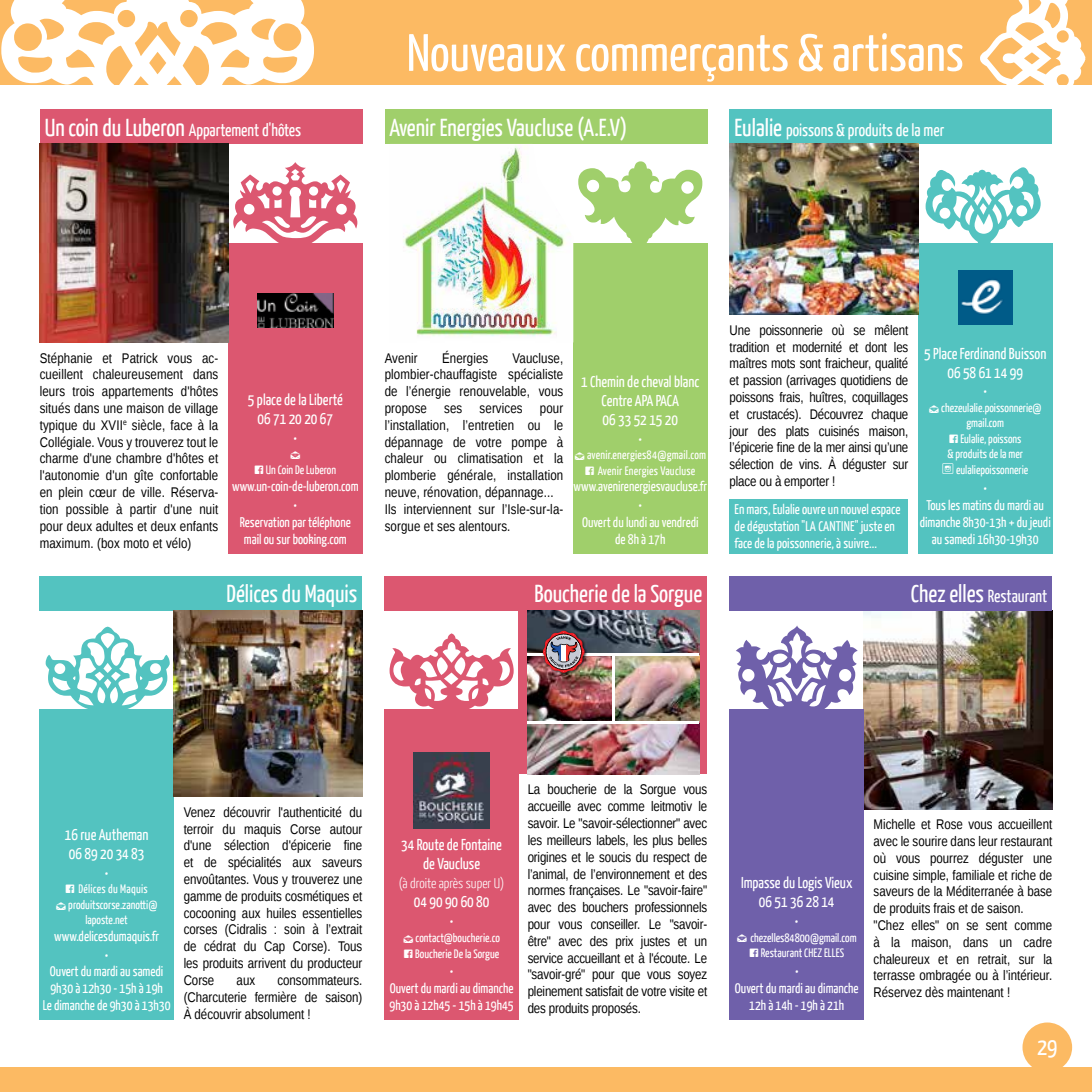
<style>
.page{position:relative;width:1092px;height:1092px;background:#fff}
.page>*{position:absolute;margin:0;border:0;box-sizing:border-box;transform-origin:0 0}
.t1{font:52.5px "Yanone Kaffeesatz";color:#fff}
.t2{font:24.5px "Yanone Kaffeesatz";color:#fff}
.t3{font:17.5px "Yanone Kaffeesatz";color:#fff}
.t4{font:15.75px/18.9px "Yanone Kaffeesatz";color:#fff;text-align:center}
.t5{font:14px/16.8px "Liberation Sans Narrow";color:#000;text-align:justify}
.t6{font:14px/16.8px "Yanone Kaffeesatz";color:#fff}
.t7{font:300 14px "Yanone Kaffeesatz";color:#fff}
.t8{font:12.25px/15.4px "Yanone Kaffeesatz";color:#fff;text-align:center}
.t9{font:12.25px/15.8px "Yanone Kaffeesatz";letter-spacing:.02em;color:#fff;text-align:center}
.t10{font:12.25px "Social Iconby BRIANQC";color:#fff}
.s1{font-size:24.5px}
.s2{font-family:"Social Icons Pro Set 1 Rounded"}
.s3{font-family:"Social Iconby BRIANQC"}
.s4{font-family:"Social Shapes";font-size:15.75px}
</style>
<div class="page">
<img style="left:863px;top:610px;width:189px;height:199px">
<div style="left:0;top:0;width:1091px;height:84px;background:#fcba63"></div>
<svg style="left:1px;top:0;width:313px;height:85px"></svg>
<div style="left:228px;top:243px;width:134px;height:310px;background:#dc5770"></div>
<div style="left:40px;top:109px;width:322px;height:35px;background:#dc5770"></div>
<div style="left:729px;top:575px;width:323px;height:35px;background:#6f60aa"></div>
<div style="left:385px;top:109px;width:322px;height:35px;background:#a0cf6b"></div>
<div style="left:40px;top:575px;width:322px;height:35px;background:#53c3c0"></div>
<div style="left:729px;top:109px;width:323px;height:35px;background:#53c3c0"></div>
<div style="left:384px;top:575px;width:323px;height:35px;background:#dc5770"></div>
<div style="left:384px;top:709px;width:134px;height:310px;background:#dc5770"></div>
<div style="left:573px;top:243px;width:134px;height:310px;background:#a0cf6b"></div>
<div style="left:918px;top:243px;width:134px;height:310px;background:#53c3c0"></div>
<div style="left:40px;top:709px;width:134px;height:310px;background:#53c3c0"></div>
<div style="left:729px;top:709px;width:134px;height:310px;background:#6f60aa"></div>
<img style="left:40px;top:144px;width:188px;height:198px">
<div style="left:518px;top:610px;width:189px;height:164px;background:#dc5770"></div>
<img style="left:527px;top:610px;width:172px;height:164px">
<hr style="left:527px;top:653px;width:172px;height:3px;background:#fff">
<hr style="left:527px;top:721px;width:172px;height:2px;background:#fff">
<hr style="left:612px;top:654px;width:2px;height:68px;background:#fff">
<div style="left:541px;top:629px;width:46px;height:47px;background:#000;opacity:.75"></div>
<svg style="left:542px;top:630px;width:43px;height:43px"></svg>
<div style="left:559px;top:642px;width:9px;height:19px;background:#fff"></div>
<svg style="left:550px;top:642px;width:11px;height:19px"></svg>
<svg style="left:566px;top:642px;width:10px;height:19px"></svg>
<img style="left:403px;top:146px;width:163px;height:191px">
<img style="left:729px;top:144px;width:189px;height:170px">
<img style="left:174px;top:610px;width:188px;height:186px">
<svg style="left:925px;top:0;width:164px;height:252px"></svg>
<svg style="left:736px;top:625px;width:121px;height:84px"></svg>
<svg style="left:46px;top:626px;width:124px;height:83px"></svg>
<svg style="left:578px;top:161px;width:124px;height:82px"></svg>
<svg style="left:389px;top:633px;width:124px;height:76px"></svg>
<svg style="left:233px;top:162px;width:124px;height:81px"></svg>
<img style="left:958px;top:270px;width:54px;height:54px">
<img style="left:257px;top:294px;width:76px;height:34px">
<div style="left:729px;top:499px;width:179px;height:54px;background:#53c3c0"></div>
<img style="left:413px;top:752px;width:76px;height:76px">
<div style="left:1022px;top:1022px;width:49px;height:49px;background:#fcba63;border-radius:50%"></div>
<div style="left:0;top:1067px;width:1091px;height:24px;background:#fcba63"></div>
<p class="t3" style="left:45px;top:119px;width:258px"><span class="s1">Un coin du Luberon</span> Appartement d'hôtes</p>
<h1 class="t1" style="left:407px;top:21px;width:558px">Nouveaux commerçants &amp; artisans</h1>
<h2 class="t2" style="left:389px;top:112px;width:239px">Avenir Energies Vaucluse (A.E.V)</h2>
<p class="t3" style="left:734px;top:119px;width:211px"><span class="s1">Eulalie</span> poissons &amp; produits de la mer</p>
<p class="t5" style="left:40px;top:350px;width:180px">Stéphanie et Patrick vous ac&shy;cueillent chaleureusement dans leurs trois appartements d'hôtes situés dans une maison de village typique du XVII<sup>e</sup> siècle, face à la Collégiale. Vous y trouverez tout le charme d'une chambre d'hôtes et l'autonomie d'un gîte confortable en plein cœur de ville. Réserva&shy;tion possible à partir d'une nuit pour deux adultes et deux enfants maximum. (box moto et vélo)</p>
<p class="t4" style="left:248px;top:389px;width:96px">5 place de la Liberté<br>06 71 20 20 67<br>•</p>
<p class="t10" style="left:290px;top:448px;width:12px">h</p>
<p class="t8" style="left:254px;top:462px;width:83px"><span class="s2">f</span> Un Coin De Luberon</p>
<p class="t6" style="left:232px;top:477px;width:128px">www.un-coin-de-luberon.com</p>
<p class="t4" style="left:293px;top:494px;width:5px">•</p>
<p class="t6" style="left:240px;top:513px;width:112px">Reservation par téléphone mail ou sur booking.com</p>
<p class="t5" style="left:384px;top:350px;width:35px">Avenir</p>
<p class="t5" style="left:442px;top:350px;width:48px">Énergies</p>
<p class="t5" style="left:384px;top:350px;width:180px;text-align:left;text-indent:128px">Vaucluse, plombier-chauffagiste spécialiste de l’énergie renouvelable, vous propose ses services pour l’installation, l’entretien ou le dépannage de votre pompe à chaleur ou climatisation et la plomberie générale, installation neuve, rénovation, dépannage...<br>Ils interviennent sur l’Isle-sur-la&shy;sorgue et ses alentours.</p>
<p class="t4" style="left:581px;top:371px;width:120px">1 Chemin de cheval blanc<br>Centre APA PACA<br>06 33 52 15 20<br>•</p>
<p class="t9" style="left:574px;top:447px;width:133px"><span class="s3">h</span> avenir.energies84@gmail.com <span class="s2">f</span> Avenir Energies Vaucluse</p>
<p class="t6" style="left:573px;top:477px;width:135px">www.avenirenergiesvaucluse.fr</p>
<p class="t4" style="left:638px;top:494px;width:5px">•</p>
<p class="t6" style="left:582px;top:513px;width:118px;text-align:center">Ouvert du lundi au vendredi de 8h à 17h</p>
<p class="t5" style="left:729px;top:322px;width:180px">Une poissonnerie où se mêlent tradition et modernité et dont les maîtres mots sont fraicheur, qualité et passion (arrivages quotidiens de poissons frais, huîtres, coquillages et crustacés). Découvrez chaque jour des plats cuisinés maison, l’épicerie fine de la mer ainsi qu’une sélection de vins. à déguster sur place ou à emporter !</p>
<p class="t6" style="left:734px;top:500px;width:167px">En mars, Eulalie ouvre un nouvel espace de dégustation "La cantine</p>
<p class="t6" style="left:734px;top:517px;width:162px;text-indent:120px">" juste en face de la poissonnerie, à suivre...</p>
<p class="t4" style="left:924px;top:343px;width:124px">5 Place Ferdinand Buisson<br>06 58 61 14 99<br>•</p>
<p class="t8" style="left:928px;top:400px;width:114px"><span class="s3">h</span> chezeulalie.poissonnerie@ gmail.com<br><span class="s2">f</span> Eulalie, poissons<br>&amp; produits de la mer<br><span class="s4">µ</span> eulaliepoissonnerie</p>
<p class="t4" style="left:983px;top:477px;width:5px">•</p>
<p class="t6" style="left:919px;top:496px;width:132px;text-align:center">Tous les matins du mardi au dimanche 8h30-13h + du jeudi au samedi 16h30-19h30</p>
<h2 class="t2" style="left:226px;top:578px;width:132px">Délices du Maquis</h2>
<p class="t3" style="left:910px;top:585px;width:138px"><span class="s1">Chez elles</span> Restaurant</p>
<h2 class="t2" style="left:534px;top:578px;width:169px">Boucherie de la Sorgue</h2>
<p class="t4" style="left:65px;top:824px;width:85px">16 rue Autheman<br>06 89 20 34 83<br>•</p>
<p class="t8" style="left:56px;top:881px;width:103px"><span class="s2">f</span> Délices du Maquis<br><span class="s3">h</span> produitscorse.zanotti@ laposte.net</p>
<p class="t6" style="left:54px;top:927px;width:106px">www.delicesdumaquis.fr</p>
<p class="t4" style="left:105px;top:944px;width:5px">•</p>
<p class="t6" style="left:43px;top:962px;width:129px;text-align:center">Ouvert du mardi au samedi<br>9h30 à 12h30 - 15h à 19h<br>Le dimanche de 9h30 à 13h30</p>
<p class="t5" style="left:184px;top:804px;width:180px">Venez découvrir l'authenticité du terroir du maquis Corse autour d'une sélection d'épicerie fine et de spécialités aux saveurs envoûtantes. Vous y trouverez une gamme de produits cosmétiques et cocooning aux huiles essentielles corses (Cidralis : soin à l’extrait de cédrat du Cap Corse). Tous les produits arrivent du producteur Corse</p>
<p class="t5" style="left:184px;top:972px;width:180px;text-indent:94px">consommateurs. (Charcuterie fermière de saison) à découvrir absolument !</p>
<p class="t5" style="left:237px;top:972px;width:20px">aux</p>
<p class="t4" style="left:401px;top:835px;width:102px">34 Route de Fontaine de Vaucluse</p>
<p class="t7" style="left:399px;top:874px;width:107px">(à droite après super U)</p>
<p class="t4" style="left:414px;top:891px;width:77px">04 90 90 60 80 •</p>
<p class="t8" style="left:403px;top:929px;width:98px;text-align:left"><span class="s3">h</span> contact@boucherie.co <span class="s2">f</span> Boucherie De la Sorgue</p>
<p class="t4" style="left:450px;top:961px;width:5px">•</p>
<p class="t6" style="left:389px;top:979px;width:126px">Ouvert du mardi au dimanche<br>9h30 à 12h45 - 15h à 19h45</p>
<p class="t5" style="left:527px;top:781px;width:181px">La boucherie de la Sorgue vous accueille avec comme leitmotiv le savoir. Le "savoir-sélectionner" avec les meilleurs labels, les plus belles origines et le soucis du respect de l’animal, de l’environnement et des normes françaises. Le "savoir-faire" avec des bouchers professionnels pour vous conseiller. Le "savoir&shy;être" avec des prix justes et un service accueillant et à l'écoute. Le "savoir-gré" pour que vous soyez pleinement satisfait de votre visite et des produits proposés.</p>
<p class="t4" style="left:741px;top:872px;width:113px">Impasse du Logis Vieux<br>06 51 36 28 14<br>•</p>
<p class="t8" style="left:736px;top:930px;width:121px;line-height:14.9px"><span class="s3">h</span> chezelles84800@gmail.com <span class="s2">f</span> Restaurant CHEZ ELLES</p>
<p class="t4" style="left:795px;top:960px;width:5px">•</p>
<p class="t6" style="left:734px;top:979px;width:125px;text-align:center">Ouvert du mardi au dimanche<br>12h à 14h - 19h à 21h</p>
<p class="t5" style="left:873px;top:816px;width:180px;text-align:left">Michelle et Rose vous accueillent avec le sourire dans leur restaurant où vous pourrez déguster une cuisine simple, familiale et riche de saveurs de la Méditerranée à base de produits frais et de saison. "Chez elles" on se sent comme à la maison, dans un cadre chaleureux et en retrait, sur la terrasse ombragée ou à l’intérieur.<br>Réservez dès maintenant !</p>
<h2 class="t2" style="left:1036px;top:1031px;width:22px">29</h2>
</div>
